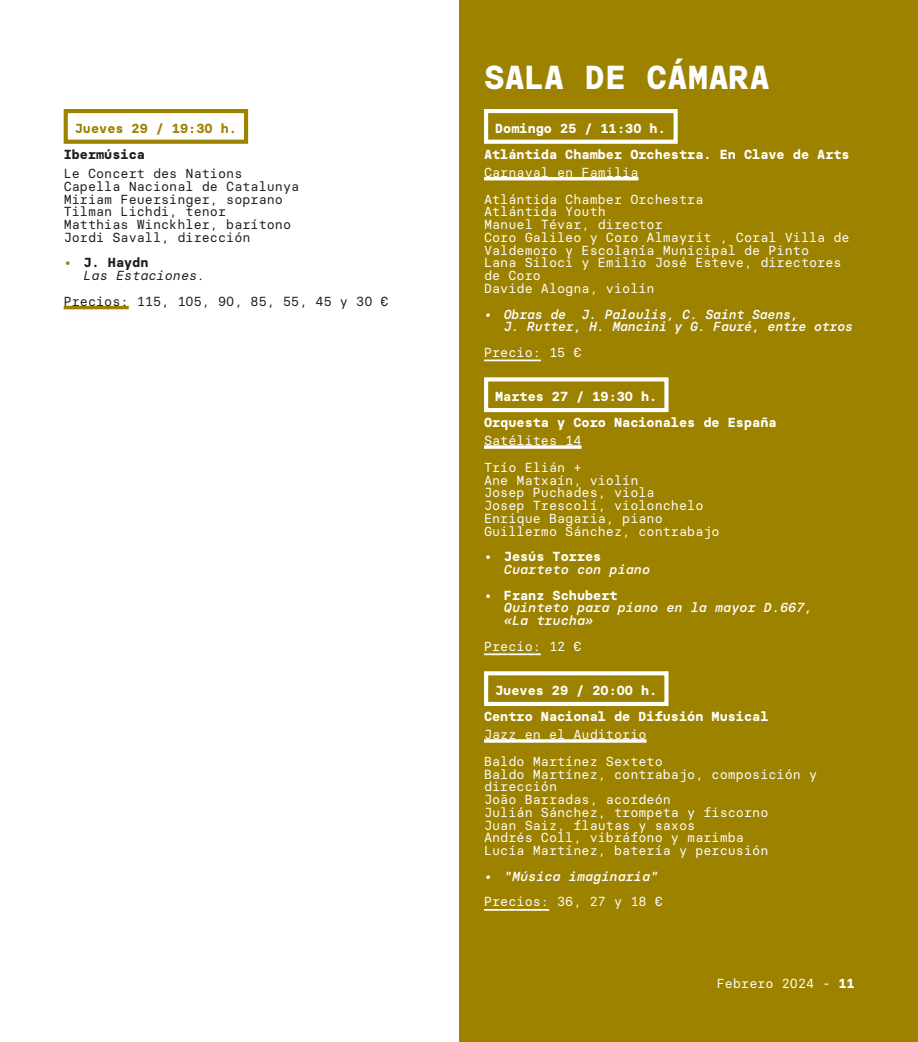
<style>
.page{position:relative;width:918px;height:1042px;background:#fff}
.page>*{position:absolute;margin:0;border:0;box-sizing:border-box;transform-origin:0 0}
.t1{font:700 33.25px "Basier Circle Mono";color:#fff}
.t2{font:13.12px/12.8px "Basier Circle Mono";color:#fff}
.t3{font:700 13.12px/25.9px "Basier Circle Mono";color:#fff}
.t4{font:13.12px/12.8px "Basier Circle Mono";color:#1d1d1b}
.t5{font:italic 500 13.12px/12.8px "Basier Circle Mono";color:#fff}
.t6{font:italic 13.12px/12.8px "Basier Circle Mono";color:#1d1d1b}
.t7{font:700 13.12px "Basier Circle Mono";color:#9d8200}
.t8{font:700 13.12px "Basier Circle Mono";color:#1d1d1b}
.s1{font-weight:700;font-style:normal;color:#9d8200}
.s2{font-weight:700;font-style:normal}
.s3{font-weight:700}
</style>
<div class="page">
<div style="left:459px;top:0;width:459px;height:1042px;background:#9d8200"></div>
<hr style="left:484px;top:177px;width:154px;height:3px;background:#fff">
<hr style="left:484px;top:359px;width:57px;height:2px;background:#fff">
<svg style="left:484px;top:445px;width:97px;height:4px"></svg>
<hr style="left:484px;top:653px;width:57px;height:2px;background:#fff">
<svg style="left:484px;top:739px;width:162px;height:4px"></svg>
<hr style="left:484px;top:909px;width:65px;height:2px;background:#fff">
<div style="left:484px;top:109px;width:194px;height:35px;border:4px solid #fff"></div>
<div style="left:484px;top:377px;width:184px;height:35px;border:4px solid #fff"></div>
<div style="left:484px;top:671px;width:184px;height:35px;border:4px solid #fff"></div>
<hr style="left:64px;top:306px;width:65px;height:3px;background:#9d8200">
<div style="left:64px;top:109px;width:184px;height:35px;border:4px solid #9d8200"></div>
<p class="t7" style="left:75px;top:120px;width:164px">Jueves 29 / 19:30 h.</p>
<p class="t8" style="left:64px;top:146px;width:83px">Ibermúsica</p>
<p class="t4" style="left:64px;top:167px;width:237px">Le Concert des Nations<br>Capella Nacional de Catalunya<br>Miriam Feuersinger, soprano<br>Tilman Lichdi, tenor<br>Matthias Winckhler, barítono<br>Jordi Savall, dirección</p>
<p class="t6" style="left:83px;top:256px;width:123px;text-indent:-20px"><span class="s1">•</span> <span class="s2">J. Haydn<br></span>Las Estaciones.</p>
<p class="t4" style="left:64px;top:294px;width:326px">Precios: 115, 105, 90, 85, 55, 45 y 30 €</p>
<h1 class="t1" style="left:484px;top:56px;width:288px">SALA DE CÁMARA</h1>
<p class="t3" style="left:484px;top:115px;width:367px;text-indent:11px">Domingo 25 / 11:30 h.<br>Atlántida Chamber Orchestra. En Clave de Arts</p>
<p class="t2" style="left:484px;top:159px;width:221px;line-height:26.6px">Carnaval en Familia<br>Atlántida Chamber Orchestra</p>
<p class="t2" style="left:484px;top:205px;width:367px">Atlántida Youth<br>Manuel Tévar, director<br>Coro Galileo y Coro Almayrit , Coral Villa de<br>Valdemoro y Escolanía Municipal de Pinto<br>Lana Siloci y Emilio José Esteve, directores de Coro<br>Davide Alogna, violín</p>
<p class="t5" style="left:504px;top:307px;width:351px;text-indent:-20px">• Obras de J. Paloulis, C. Saint Saens,<br>J. Rutter, H. Mancini y G. Fauré, entre otros</p>
<p class="t2" style="left:484px;top:346px;width:99px">Precio: 15 €</p>
<p class="t3" style="left:484px;top:383px;width:294px;text-indent:11px">Martes 27 / 19:30 h.<br>Orquesta y Coro Nacionales de España</p>
<p class="t2" style="left:484px;top:427px;width:99px;line-height:26.6px">Satélites 14<br>Trío Elián +</p>
<p class="t2" style="left:484px;top:473px;width:237px">Ane Matxaín, violín<br>Josep Puchades, viola<br>Josep Trescolí, violonchelo<br>Enrique Bagaria, piano<br>Guillermo Sánchez, contrabajo</p>
<p class="t3" style="left:484px;top:543px;width:119px">• Jesús Torres</p>
<p class="t5" style="left:504px;top:563px;width:148px">Cuarteto con piano</p>
<p class="t3" style="left:484px;top:582px;width:135px">• Franz Schubert</p>
<p class="t5" style="left:504px;top:601px;width:310px">Quinteto para piano en la mayor D.667, «La trucha»</p>
<p class="t2" style="left:484px;top:639px;width:99px">Precio: 12 €</p>
<p class="t3" style="left:484px;top:677px;width:286px;text-indent:11px">Jueves 29 / 20:00 h.<br>Centro Nacional de Difusión Musical</p>
<p class="t2" style="left:484px;top:721px;width:180px;line-height:26.6px">Jazz en el Auditorio<br>Baldo Martínez Sexteto</p>
<p class="t2" style="left:484px;top:767px;width:335px">Baldo Martínez, contrabajo, composición y dirección<br>João Barradas, acordeón<br>Julián Sánchez, trompeta y fiscorno<br>Juan Saiz, flautas y saxos<br>Andrés Coll, vibráfono y marimba<br>Lucía Martínez, batería y percusión</p>
<p class="t5" style="left:484px;top:869px;width:176px">• "Música imaginaria"</p>
<p class="t2" style="left:484px;top:895px;width:180px">Precios: 36, 27 y 18 €</p>
<p class="t2" style="left:717px;top:976px;width:140px">Febrero 2024 - <span class="s3">11</span></p>
</div>
